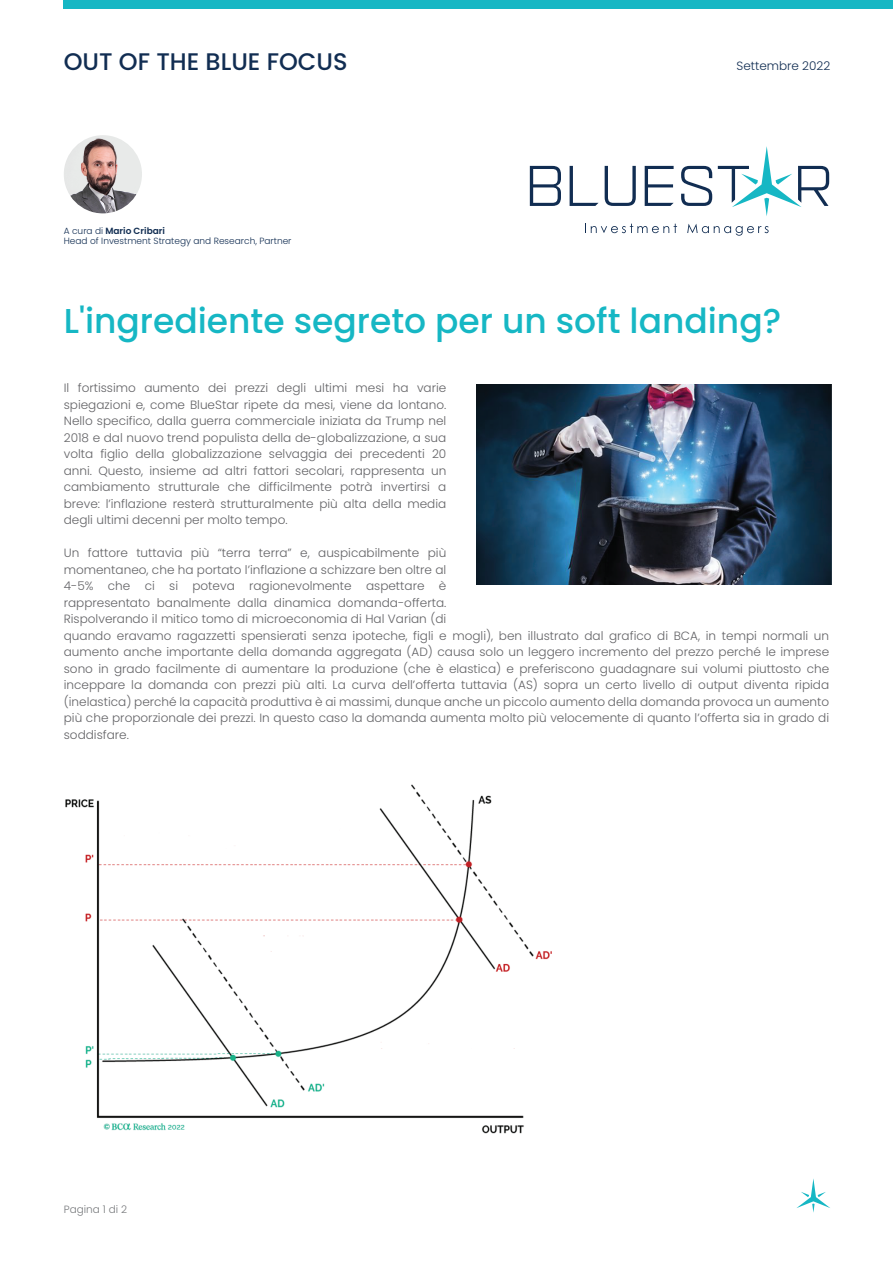
<style>
.page{position:relative;width:893px;height:1263px;background:#fff}
.page>*{position:absolute;margin:0;border:0;box-sizing:border-box;transform-origin:0 0}
.t1{font:500 34.5px "Poppins";color:#16b7c4}
.t2{font:500 24px "Poppins";color:#112d52}
.t3{font:300 12px/16.5px "Poppins";color:#636366;text-align:justify}
.t4{font:300 12px "Poppins";color:#112d52}
.t5{font:300 10.5px "Poppins";color:#787a7d}
.t6{font:300 9px/10.8px "Poppins";color:#112d52}
.s1{font-weight:600}
</style>
<div class="page">
<svg style="left:585px;top:224px;width:92px;height:9px"></svg>
<svg style="left:687px;top:224px;width:82px;height:12px"></svg>
<svg style="left:530px;top:166px;width:31px;height:40px"></svg>
<svg style="left:570px;top:166px;width:28px;height:40px"></svg>
<svg style="left:605px;top:166px;width:31px;height:40px"></svg>
<svg style="left:645px;top:166px;width:29px;height:40px"></svg>
<svg style="left:681px;top:166px;width:31px;height:40px"></svg>
<svg style="left:718px;top:146px;width:111px;height:70px"></svg>
<div style="left:64px;top:0;width:829px;height:9px;background:#16b7c4"></div>
<img style="left:64px;top:135px;width:78px;height:78px;border-radius:39px">
<svg style="left:796px;top:1178px;width:34px;height:35px"></svg>
<img style="left:476px;top:385px;width:355px;height:199px">
<img style="left:65px;top:784px;width:487px;height:350px">
<h2 class="t2" style="left:64px;top:47px;width:285px">OUT OF THE BLUE FOCUS</h2>
<p class="t6" style="left:64px;top:225px;width:229px">A cura di <span class="s1">Mario Cribari<br></span>Head of Investment Strategy and Research, Partner</p>
<p class="t4" style="left:736px;top:59px;width:95px">Settembre 2022</p>
<h1 class="t1" style="left:64px;top:301px;width:719px">L'ingrediente segreto per un soft landing?</h1>
<p class="t3" style="left:64px;top:380px;width:384px">Il fortissimo aumento dei prezzi degli ultimi mesi ha varie spiegazioni e, come BlueStar ripete da mesi, viene da lontano.<br>Nello specifico, dalla guerra commerciale iniziata da Trump nel 2018 e dal nuovo trend populista della de-globalizzazione, a sua volta figlio della globalizzazione selvaggia dei precedenti 20 anni. Questo, insieme ad altri fattori secolari, rappresenta un cambiamento strutturale che difficilmente potrà invertirsi a breve: l’inflazione resterà strutturalmente più alta della media degli ultimi decenni per molto tempo.</p>
<p class="t3" style="left:64px;top:545px;width:767px;text-align:left">Un fattore tuttavia più “terra terra” e, auspicabilmente più<br>momentaneo, che ha portato l’inflazione a schizzare ben oltre al<br>4-5% che ci si poteva ragionevolmente aspettare è<br>rappresentato banalmente dalla dinamica domanda-offerta.<br>Rispolverando il mitico tomo di microeconomia di Hal Varian (di<br>quando eravamo ragazzetti spensierati senza ipoteche, figli e mogli), ben illustrato dal grafico di BCA, in tempi normali un aumento anche importante della domanda aggregata (AD) causa solo un leggero incremento del prezzo perché le imprese sono in grado facilmente di aumentare la produzione (che è elastica) e preferiscono guadagnare sui volumi piuttosto che inceppare la domanda con prezzi più alti. La curva dell’offerta tuttavia (AS) sopra un certo livello di output diventa ripida (inelastica) perché la capacità produttiva è ai massimi, dunque anche un piccolo aumento della domanda provoca un aumento più che proporzionale dei prezzi. In questo caso la domanda aumenta molto più velocemente di quanto l’offerta sia in grado di soddisfare.</p>
<p class="t5" style="left:64px;top:1203px;width:65px">Pagina 1 di 2</p>
</div>
